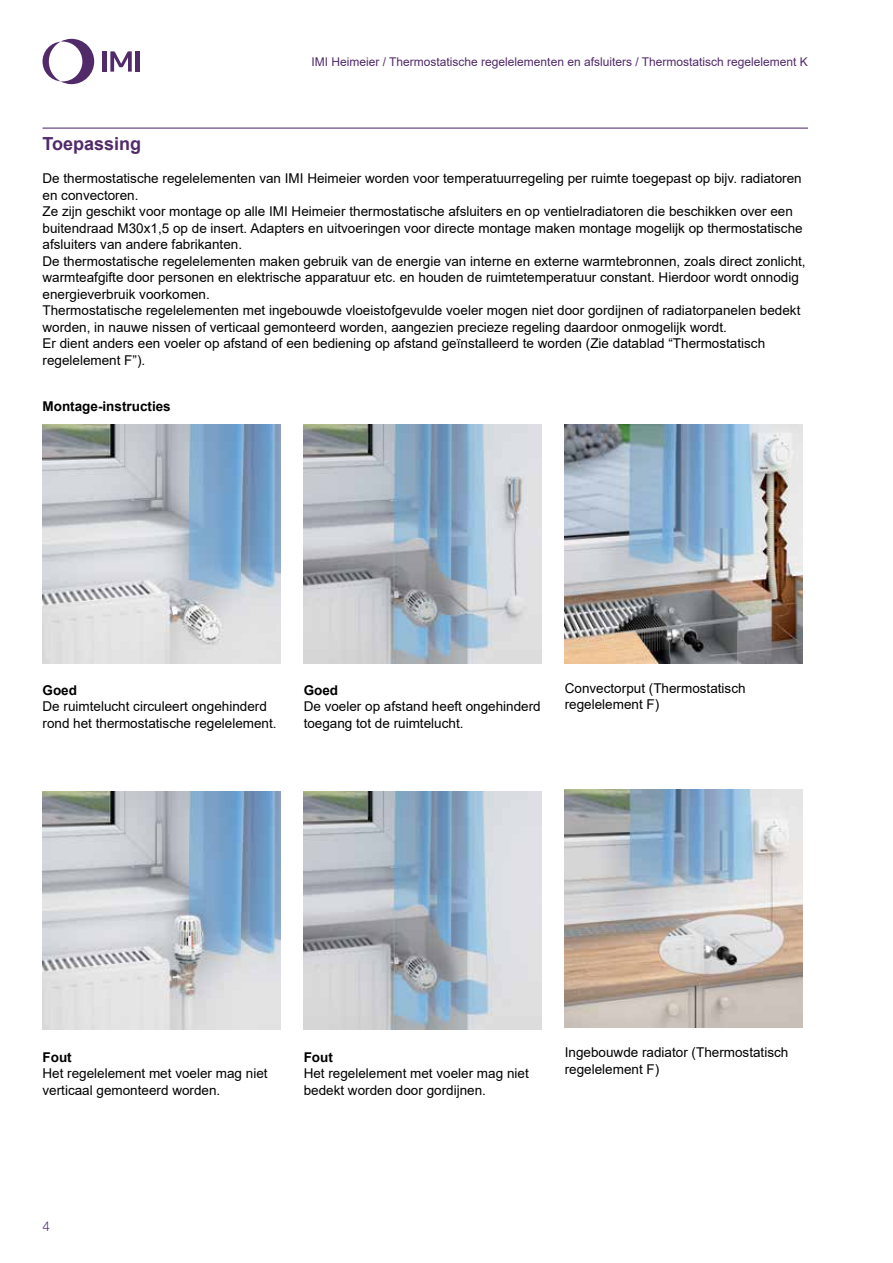
<style>
.page{position:relative;width:893px;height:1263px;background:#fff}
.page>*{position:absolute;margin:0;border:0;box-sizing:border-box;transform-origin:0 0}
.t1{font:700 18px "Arial";color:#512a6a}
.t2{font:13.5px/16.5px "Arial";color:#000}
.t3{font:700 13.5px "Arial";color:#000}
.t4{font:300 13.5px "Helvetica Neue LTW1 G";color:#512a6a}
.t5{font:12px "Arial";color:#512a6a}
</style>
<div class="page">
<svg style="left:43px;top:39px;width:51px;height:45px"></svg>
<hr style="left:102px;top:51px;width:4px;height:21px;background:#512a6a">
<hr style="left:136px;top:51px;width:4px;height:21px;background:#512a6a">
<svg style="left:110px;top:51px;width:22px;height:21px"></svg>
<hr style="left:43px;top:128px;width:765px;height:1px;background:#512a6a">
<img style="left:43px;top:425px;width:238px;height:238px">
<img style="left:43px;top:792px;width:238px;height:238px">
<img style="left:304px;top:425px;width:238px;height:238px">
<img style="left:304px;top:792px;width:238px;height:238px">
<img style="left:565px;top:425px;width:238px;height:238px">
<img style="left:565px;top:789px;width:238px;height:238px">
<p class="t5" style="left:311px;top:54px;width:498px">IMI Heimeier / Thermostatische regelelementen en afsluiters / Thermostatisch regelelement K</p>
<h1 class="t1" style="left:43px;top:131px;width:100px">Toepassing</h1>
<p class="t2" style="left:43px;top:170px;width:765px">De thermostatische regelelementen van IMI Heimeier worden voor temperatuurregeling per ruimte toegepast op bijv. radiatoren en convectoren.<br>Ze zijn geschikt voor montage op alle IMI Heimeier thermostatische afsluiters en op ventielradiatoren die beschikken over een buitendraad M30x1,5 op de insert. Adapters en uitvoeringen voor directe montage maken montage mogelijk op thermostatische afsluiters van andere fabrikanten.<br>De thermostatische regelelementen maken gebruik van de energie van interne en externe warmtebronnen, zoals direct zonlicht, warmteafgifte door personen en elektrische apparatuur etc. en houden de ruimtetemperatuur constant. Hierdoor wordt onnodig energieverbruik voorkomen.<br>Thermostatische regelelementen met ingebouwde vloeistofgevulde voeler mogen niet door gordijnen of radiatorpanelen bedekt worden, in nauwe nissen of verticaal gemonteerd worden, aangezien precieze regeling daardoor onmogelijk wordt.<br>Er dient anders een voeler op afstand of een bediening op afstand geïnstalleerd te worden (Zie datablad “Thermostatisch regelelement F”).</p>
<p class="t3" style="left:43px;top:396px;width:130px">Montage-instructies</p>
<p class="t3" style="left:43px;top:681px;width:36px">Goed</p>
<p class="t2" style="left:43px;top:698px;width:236px">De ruimtelucht circuleert ongehinderd rond het thermostatische regelelement.</p>
<p class="t3" style="left:304px;top:681px;width:36px">Goed</p>
<p class="t2" style="left:304px;top:698px;width:239px">De voeler op afstand heeft ongehinderd toegang tot de ruimtelucht.</p>
<p class="t2" style="left:565px;top:680px;width:182px">Convectorput (Thermostatisch regelelement F)</p>
<p class="t3" style="left:43px;top:1047px;width:31px">Fout</p>
<p class="t2" style="left:43px;top:1065px;width:227px">Het regelelement met voeler mag niet verticaal gemonteerd worden.</p>
<p class="t3" style="left:304px;top:1047px;width:31px">Fout</p>
<p class="t2" style="left:304px;top:1065px;width:227px">Het regelelement met voeler mag niet bedekt worden door gordijnen.</p>
<p class="t2" style="left:565px;top:1044px;width:225px">Ingebouwde radiator (Thermostatisch regelelement F)</p>
<p class="t4" style="left:43px;top:1218px;width:9px">4</p>
</div>
